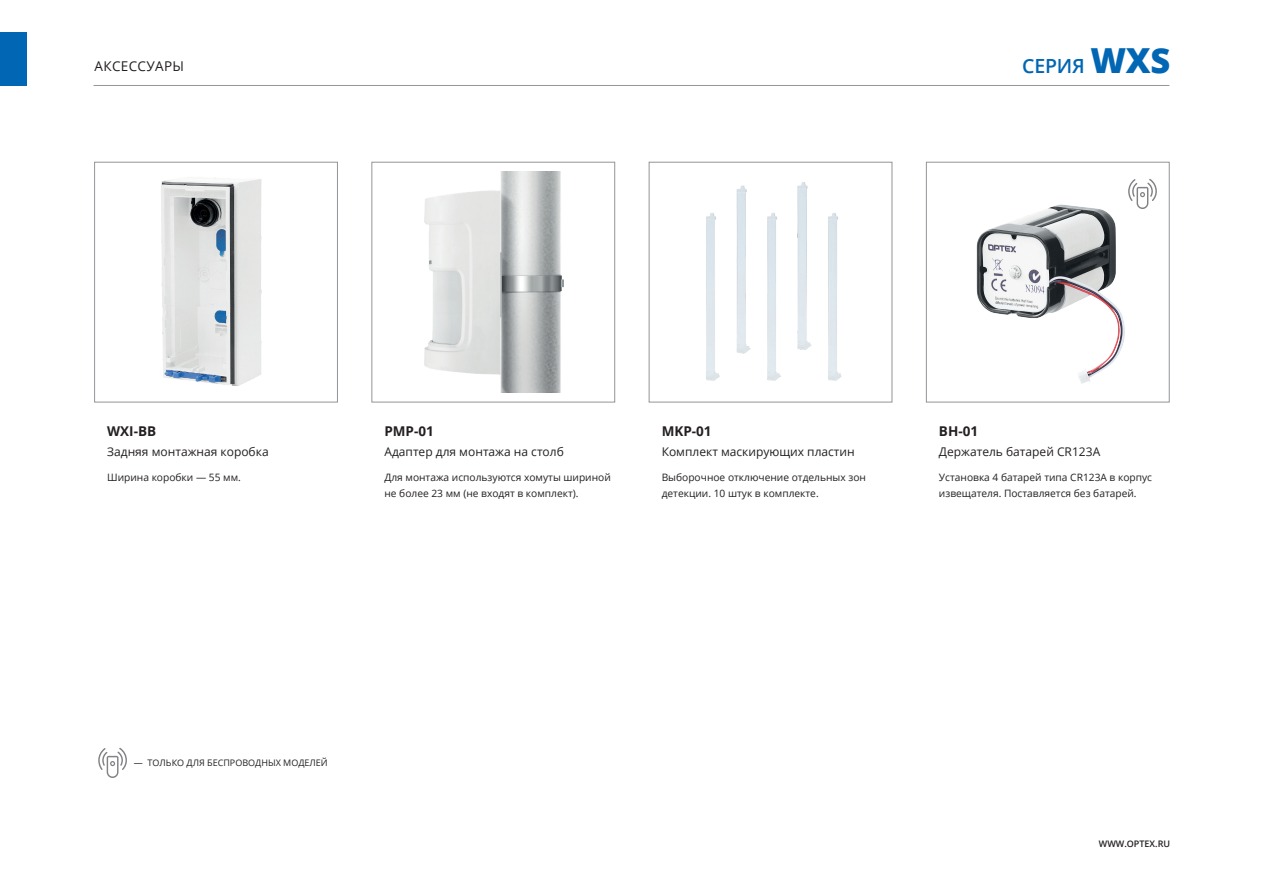
<style>
.page{position:relative;width:1263px;height:893px;background:#fff}
.page>*{position:absolute;margin:0;border:0;box-sizing:border-box;transform-origin:0 0}
.t1{font:600 19.5px "Open Sans";letter-spacing:-.01em;color:#0166b3}
.t2{font:700 13.5px "Open Sans";color:#231f20}
.t3{font:13.5px "Open Sans";letter-spacing:.025em;color:#231f20}
.t4{font:12px "Open Sans";color:#231f20}
.t5{font:10.2px/16.5px "Open Sans";color:#231f20}
.t6{font:9px "Open Sans";color:#231f20}
.t7{font:600 9px "Open Sans";color:#231f20}
.s1{font-weight:800;font-size:34.5px}
</style>
<div class="page">
<div style="left:0;top:32px;width:27px;height:54px;background:#0166b3"></div>
<hr style="left:94px;top:85px;width:1075px;height:1px;background:#939598">
<svg style="left:98px;top:748px;width:29px;height:30px"></svg>
<img style="left:424px;top:171px;width:140px;height:222px">
<div style="left:372px;top:162px;width:243px;height:240px;border:1px solid #939598"></div>
<img style="left:161px;top:178px;width:101px;height:208px">
<div style="left:94px;top:162px;width:244px;height:240px;border:1px solid #939598"></div>
<img style="left:706px;top:182px;width:136px;height:199px">
<div style="left:649px;top:162px;width:243px;height:240px;border:1px solid #939598"></div>
<img style="left:976px;top:204px;width:149px;height:180px">
<div style="left:926px;top:162px;width:243px;height:240px;border:1px solid #939598"></div>
<svg style="left:1128px;top:179px;width:29px;height:30px"></svg>
<h2 class="t3" style="left:95px;top:57px;width:91px">АКСЕССУАРЫ</h2>
<h1 class="t1" style="left:1022px;top:52px;width:150px">СЕРИЯ <span class="s1">WXS</span></h1>
<h2 class="t2" style="left:107px;top:422px;width:51px">WXI-BB</h2>
<p class="t4" style="left:107px;top:443px;width:163px">Задняя монтажная коробка</p>
<p class="t5" style="left:107px;top:468px;width:135px">Ширина коробки — 55 мм.</p>
<h2 class="t2" style="left:384px;top:422px;width:51px">PMP-01</h2>
<p class="t4" style="left:384px;top:443px;width:181px">Адаптер для монтажа на столб</p>
<p class="t5" style="left:384px;top:468px;width:228px">Для монтажа используются хомуты шириной не более 23 мм (не входят в комплект).</p>
<h2 class="t2" style="left:662px;top:422px;width:51px">MKP-01</h2>
<p class="t4" style="left:662px;top:443px;width:195px">Комплект маскирующих пластин</p>
<p class="t5" style="left:662px;top:468px;width:206px">Выборочное отключение отдельных зон детекции. 10 штук в комплекте.</p>
<h2 class="t2" style="left:939px;top:422px;width:41px">BH-01</h2>
<p class="t4" style="left:939px;top:443px;width:163px">Держатель батарей CR123A</p>
<p class="t5" style="left:939px;top:468px;width:215px">Установка 4 батарей типа CR123A в корпус извещателя. Поставляется без батарей.</p>
<p class="t6" style="left:134px;top:757px;width:195px">— ТОЛЬКО ДЛЯ БЕСПРОВОДНЫХ МОДЕЛЕЙ</p>
<p class="t7" style="left:1099px;top:838px;width:73px">WWW.OPTEX.RU</p>
</div>
